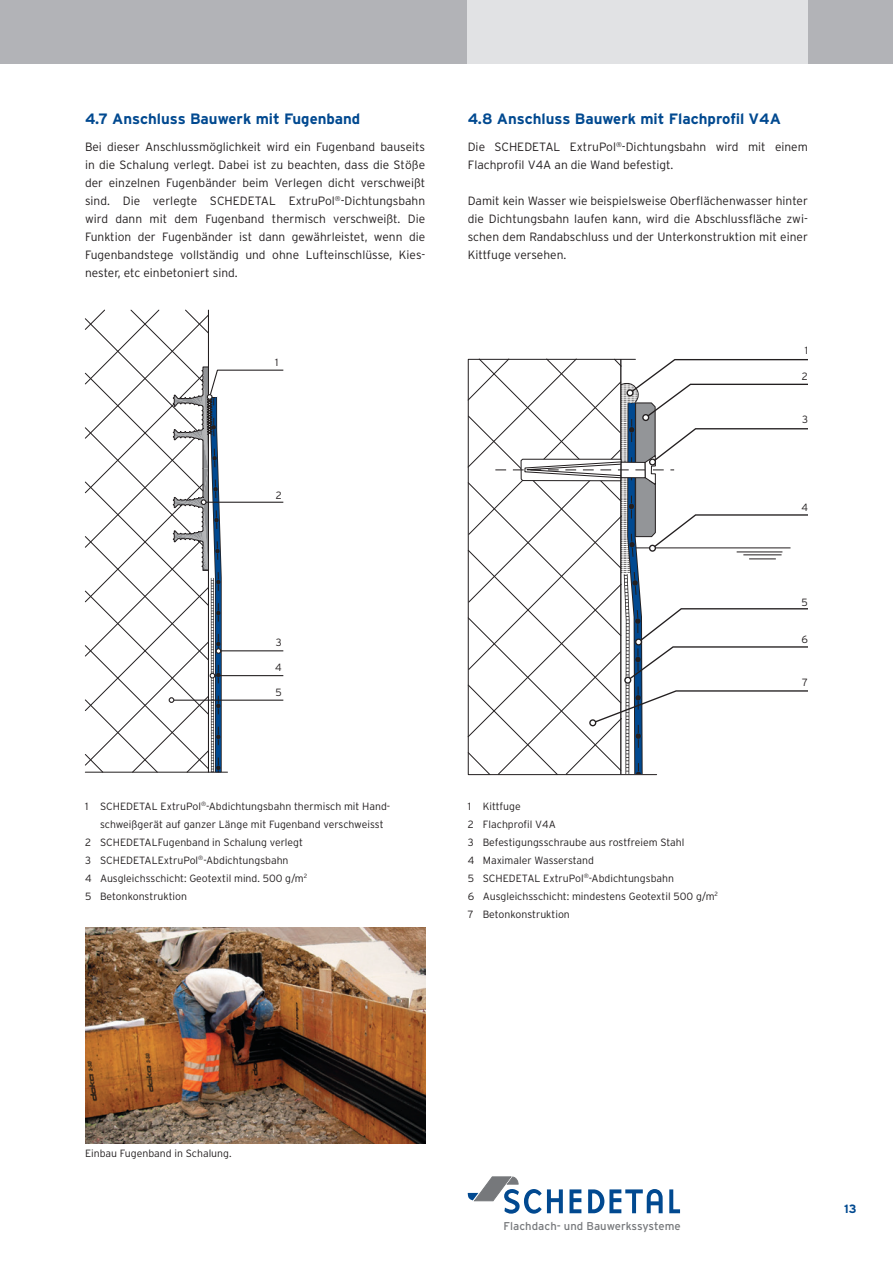
<style>
.page{position:relative;width:893px;height:1263px;background:#fff}
.page>*{position:absolute;margin:0;border:0;box-sizing:border-box;transform-origin:0 0}
._03_Subhead{font:700 15px "Interstate";color:#014990}
._01_Lauftext{font:300 12px/18px "Interstate";color:#231f20;text-align:justify}
.t1{font:700 12px "Interstate";color:#014990}
.t2{font:11.25px "Interstate";color:#76787b}
._04_Kastebtext{font:300 10.5px "Interstate";color:#231f20}
._11_BU{font:300 10.5px "Interstate";color:#231f20}
._02_Head{font:300 10.5px "Interstate";color:#231f20}
</style>
<div class="page">
<div style="left:0;top:0;width:893px;height:64px;background:#b2b3b7"></div>
<div style="left:468px;top:0;width:340px;height:64px;background:#e1e2e4"></div>
<svg style="left:569px;top:1189px;width:12px;height:24px"></svg>
<svg style="left:588px;top:1189px;width:75px;height:24px"></svg>
<svg style="left:669px;top:1189px;width:11px;height:24px"></svg>
<svg style="left:468px;top:1177px;width:95px;height:37px"></svg>
<svg style="left:85px;top:309px;width:199px;height:464px"></svg>
<svg style="left:467px;top:358px;width:341px;height:418px"></svg>
<div style="left:589px;top:719px;width:7px;height:7px;border:1px solid #231f20;border-radius:50%"></div>
<img style="left:85px;top:927px;width:340px;height:217px">
<p class="_03_Subhead" style="left:85px;top:111px;width:277px">4.7 Anschluss Bauwerk mit Fugenband</p>
<p class="_01_Lauftext" style="left:85px;top:138px;width:342px">Bei dieser Anschlussmöglichkeit wird ein Fugenband bauseits in die Schalung verlegt. Dabei ist zu beachten, dass die Stöße der einzelnen Fugenbänder beim Verlegen dicht verschweißt sind. Die verlegte SCHEDETAL ExtruPol<sup>®</sup>-Dichtungsbahn wird dann mit dem Fugenband thermisch verschweißt. Die Funktion der Fugenbänder ist dann gewährleistet, wenn die Fugenbandstege vollständig und ohne Lufteinschlüsse, Kies&shy;nester, etc einbetoniert sind.</p>
<p class="_02_Head" style="left:275px;top:356px;width:5px">1</p>
<p class="_02_Head" style="left:276px;top:489px;width:7px">2</p>
<p class="_02_Head" style="left:276px;top:637px;width:7px">3</p>
<p class="_02_Head" style="left:275px;top:661px;width:8px">4</p>
<p class="_02_Head" style="left:275px;top:686px;width:8px">5</p>
<p class="_04_Kastebtext" style="left:85px;top:800px;width:307px">1 SCHEDETAL ExtruPol<sup>®</sup>-Abdichtungsbahn thermisch mit Hand-</p>
<p class="_04_Kastebtext" style="left:100px;top:818px;width:285px">schweißgerät auf ganzer Länge mit Fugenband verschweisst</p>
<p class="_04_Kastebtext" style="left:85px;top:836px;width:219px">2 SCHEDETALFugenband in Schalung verlegt</p>
<p class="_04_Kastebtext" style="left:85px;top:854px;width:205px">3 SCHEDETALExtruPol<sup>®</sup>-Abdichtungsbahn</p>
<p class="_04_Kastebtext" style="left:85px;top:872px;width:224px">4 Ausgleichsschicht: Geotextil mind. 500 g/m<sup>2</sup></p>
<p class="_04_Kastebtext" style="left:85px;top:890px;width:104px">5 Betonkonstruktion</p>
<p class="_03_Subhead" style="left:468px;top:111px;width:315px">4.8 Anschluss Bauwerk mit Flachprofil V4A</p>
<p class="_01_Lauftext" style="left:468px;top:138px;width:342px">Die SCHEDETAL ExtruPol<sup>®</sup>-Dichtungsbahn wird mit einem<br>Flachprofil V4A an die Wand befestigt.</p>
<p class="_01_Lauftext" style="left:468px;top:192px;width:342px">Damit kein Wasser wie beispielsweise Oberflächenwasser hinter die Dichtungsbahn laufen kann, wird die Abschlussfläche zwi&shy;schen dem Randabschluss und der Unterkonstruktion mit einer Kittfuge versehen.</p>
<p class="_02_Head" style="left:805px;top:344px;width:5px">1</p>
<p class="_02_Head" style="left:802px;top:370px;width:7px">2</p>
<p class="_02_Head" style="left:802px;top:414px;width:7px">3</p>
<p class="_02_Head" style="left:801px;top:501px;width:8px">4</p>
<p class="_04_Kastebtext" style="left:468px;top:800px;width:55px">1 Kittfuge</p>
<p class="_04_Kastebtext" style="left:468px;top:818px;width:90px">2 Flachprofil V4A</p>
<p class="_04_Kastebtext" style="left:468px;top:836px;width:218px">3 Befestigungsschraube aus rostfreiem Stahl</p>
<p class="_04_Kastebtext" style="left:468px;top:854px;width:128px">4 Maximaler Wasserstand</p>
<p class="_04_Kastebtext" style="left:468px;top:872px;width:208px">5 SCHEDETAL ExtruPol<sup>®</sup>-Abdichtungsbahn</p>
<p class="_04_Kastebtext" style="left:468px;top:890px;width:252px">6 Ausgleichsschicht: mindestens Geotextil 500 g/m<sup>2</sup></p>
<p class="_04_Kastebtext" style="left:468px;top:908px;width:104px">7 Betonkonstruktion</p>
<p class="_02_Head" style="left:802px;top:596px;width:8px">5</p>
<p class="_02_Head" style="left:801px;top:634px;width:8px">6</p>
<p class="_02_Head" style="left:802px;top:677px;width:7px">7</p>
<p class="_11_BU" style="left:85px;top:1147px;width:148px">Einbau Fugenband in Schalung.</p>
<p class="t2" style="left:504px;top:1219px;width:179px">Flachdach- und Bauwerkssysteme</p>
<p class="t1" style="left:844px;top:1202px;width:14px">13</p>
</div>
